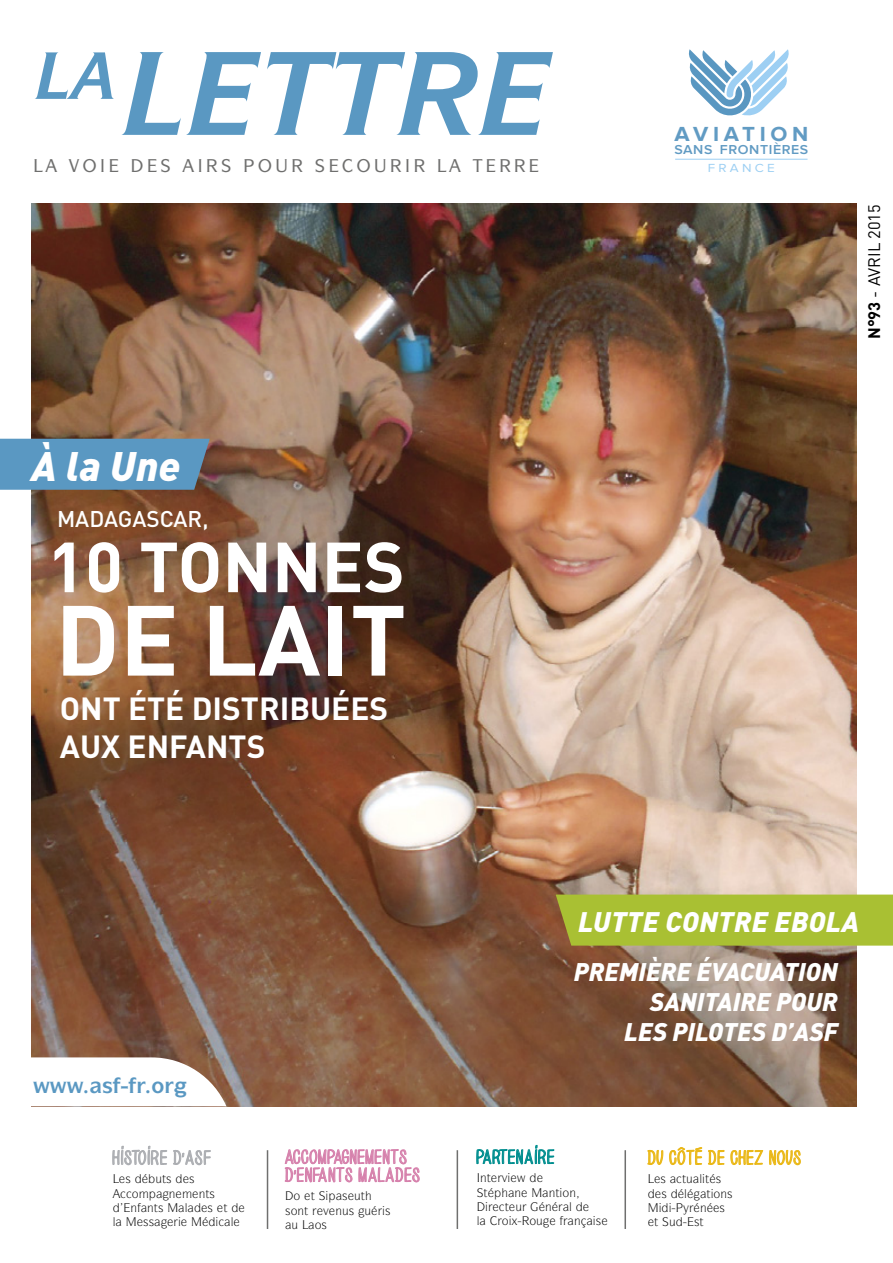
<style>
.page{position:relative;width:893px;height:1263px;background:#fff}
.page>*{position:absolute;margin:0;border:0;box-sizing:border-box;transform-origin:0 0}
.t1{font:700 97.95px "DIN";color:#fff}
.t2{font:700 69.6px "DIN";color:#fff}
.t3{font:italic 900 40.65px "DIN";color:#fff}
.t4{font:700 31.65px/38px "DIN";color:#fff}
.t5{font:italic 900 27.9px "DIN";letter-spacing:.01em;color:#fff}
.t6{font:italic 900 25.2px/30.3px "DIN";color:#fff;text-align:right}
.t7{font:500 22.5px "DIN";color:#fff}
.t8{font:700 21.15px "Proxima Nova";letter-spacing:.21em;color:#619bc3;scale:1.05 1}
.t9{font:500 17.7px "Symbol";color:#6f6f6e}
.t10{font:16.5px "DIN";color:#000}
.t11{font:15px/18px "BIO HAND CRE";letter-spacing:.05em;color:#d681ac}
.t12{font:15px "BIO HAND CRE";letter-spacing:.05em;color:#eab817}
.t13{font:15px "BIO HAND CRE";letter-spacing:.05em;color:#008e8f}
.t14{font:600 13.5px "Proxima Nova";letter-spacing:.04em;color:#619bc3;scale:1.05 1}
.t15{font:12.15px "Proxima Nova";letter-spacing:.24em;color:#9ccff3;scale:1.11 1}
.t16{font:12px "Symbol";color:#000}
.s1{font-weight:700}
</style>
<div class="page">
<img style="left:32px;top:204px;width:825px;height:902px">
<div style="left:556px;top:894px;width:337px;height:51px;background:#a9c033"></div>
<svg style="left:688px;top:49px;width:101px;height:67px"></svg>
<hr style="left:675px;top:159px;width:132px;height:1px;background:#9ccff3">
<svg style="left:121px;top:52px;width:432px;height:83px"></svg>
<svg style="left:35px;top:52px;width:79px;height:47px"></svg>
<div style="left:0;top:439px;width:210px;height:51px;background:#5a98c2"></div>
<hr style="left:267px;top:1150px;width:1px;height:79px;background:#6f6f6e">
<hr style="left:457px;top:1150px;width:1px;height:79px;background:#6f6f6e">
<hr style="left:624px;top:1150px;width:2px;height:79px;background:#6f6f6e">
<svg style="left:112px;top:1145px;width:55px;height:20px"></svg>
<svg style="left:173px;top:1150px;width:38px;height:15px"></svg>
<svg style="left:476px;top:1144px;width:79px;height:20px"></svg>
<svg style="left:284px;top:1149px;width:136px;height:34px"></svg>
<svg style="left:647px;top:1147px;width:55px;height:18px"></svg>
<svg style="left:708px;top:1150px;width:55px;height:15px"></svg>
<svg style="left:769px;top:1150px;width:32px;height:15px"></svg>
<svg style="left:31px;top:1057px;width:195px;height:49px"></svg>
<h3 class="t9" style="left:221px;top:155px;width:69px">▲ □◆</h3>
<h3 class="t9" style="left:315px;top:155px;width:74px">▲ □◆</h3>
<h3 class="t3" style="left:32px;top:440px;width:151px">À LA UNE</h3>
<h3 class="t7" style="left:57px;top:505px;width:153px">MADAGASCAR,</h3>
<h2 class="t2" style="left:47px;top:521px;width:359px">10 TONNES</h2>
<h1 class="t1" style="left:55px;top:576px;width:353px">DE LAIT</h1>
<h3 class="t4" style="left:60px;top:688px;width:330px">ONT ÉTÉ DISTRIBUÉES<br>AUX ENFANTS</h3>
<h3 class="t8" style="left:674px;top:122px;width:129px">AVIATION</h3>
<p class="t15" style="left:708px;top:161px;width:62px">FRANCE</p>
<p class="t14" style="left:674px;top:142px;width:129px">SANS FRONTIÈRES</p>
<h3 class="t10" style="left:864px;top:339px;width:136px;rotate:-90deg"><span class="s1">N°93</span> - AVRIL 2015</h3>
<p class="t16" style="left:125px;top:1171px;width:48px">▲ ◆▼▲</p>
<p class="t16" style="left:169px;top:1186px;width:48px">■ ■▼▲</p>
<p class="t16" style="left:130px;top:1200px;width:35px">■ ■▼▲</p>
<p class="t16" style="left:185px;top:1200px;width:44px">● ▲ ▼</p>
<p class="t16" style="left:113px;top:1215px;width:43px">● ▲▲</p>
<p class="t16" style="left:231px;top:1215px;width:4px">●</p>
<p class="t11" style="left:285px;top:1149px;width:136px">ACCOMPAGNEMENTS<br>D’ENFANTS MALADES</p>
<p class="t16" style="left:342px;top:1189px;width:24px">▲ ◆▼</p>
<p class="t16" style="left:285px;top:1203px;width:107px">▲□■▼ ❖ ■◆▲ ◆ ▲</p>
<p class="t16" style="left:292px;top:1217px;width:37px">◆ □▲</p>
<h3 class="t5" style="left:578px;top:904px;width:283px">LUTTE CONTRE EBOLA</h3>
<h3 class="t6" style="left:574px;top:955px;width:266px">PREMIÈRE ÉVACUATION<br>SANITAIRE POUR<br>LES PILOTES D’ASF</h3>
<p class="t13" style="left:477px;top:1149px;width:79px">PARTENAIRE</p>
<p class="t16" style="left:480px;top:1171px;width:29px">■▼ ❖</p>
<p class="t16" style="left:549px;top:1185px;width:29px">■▼ □■</p>
<p class="t12" style="left:648px;top:1150px;width:155px">DU CÔTÉ DE CHEZ NOUS</p>
<p class="t16" style="left:660px;top:1171px;width:62px">▲ ▼◆●▼▲</p>
<p class="t16" style="left:706px;top:1186px;width:28px">▼ □■▲</p>
</div>
